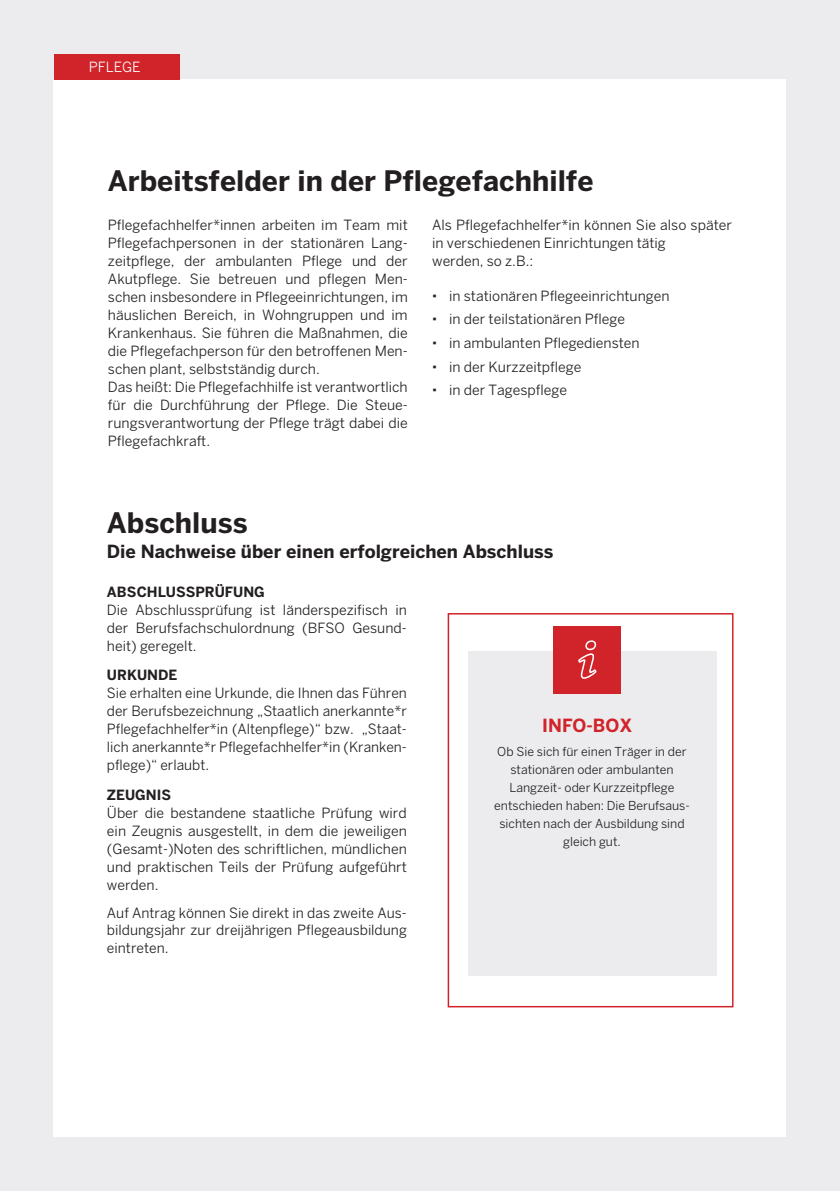
<style>
.page{position:relative;width:840px;height:1191px;background:#fff}
.page>*{position:absolute;margin:0;border:0;box-sizing:border-box;transform-origin:0 0}
.t1{font:700 28px "Benton Sans";color:#231f20}
.t2{font:700 18px "Benton Sans";color:#231f20}
.t3{font:700 18px "Benton Sans";color:#d1232a}
.t4{font:14px/18px "Benton Sans";color:#231f20;text-align:justify}
.t5{font:700 14px "Benton Sans";color:#231f20}
.t6{font:14px "Benton Sans";color:#fff}
.t7{font:12.2px/18px "Benton Sans";color:#231f20;text-align:center}
</style>
<div class="page">
<div style="left:0;top:0;width:839px;height:1191px;background:#ececee"></div>
<div style="left:54px;top:80px;width:731px;height:1057px;background:#fff"></div>
<div style="left:54px;top:54px;width:126px;height:26px;background:#d1232a"></div>
<div style="left:467px;top:651px;width:249px;height:324px;background:#ececee"></div>
<div style="left:447px;top:613px;width:286px;height:394px;border:2px solid #d1232a"></div>
<div style="left:553px;top:625px;width:68px;height:68px;background:#d1232a"></div>
<svg style="left:578px;top:640px;width:19px;height:39px"></svg>
<p class="t6" style="left:89px;top:59px;width:53px">PFLEGE</p>
<h1 class="t1" style="left:108px;top:164px;width:487px">Arbeitsfelder in der Pflegefachhilfe</h1>
<p class="t4" style="left:432px;top:215px;width:301px;text-align:left">Als Pflegefachhelfer*in können Sie also später in verschiedenen Einrichtungen tätig<br>werden, so z.B.:</p>
<p class="t4" style="left:449px;top:283px;width:222px;line-height:23.6px;text-align:left">in stationären Pflegeeinrichtungen in der teilstationären Pflege<br>in ambulanten Pflegediensten<br>in der Kurzzeitpflege<br>in der Tagespflege</p>
<p class="t4" style="left:108px;top:215px;width:301px;text-align:left">Pflegefachhelfer*innen arbeiten im Team mit Pflegefachpersonen in der stationären Lang&shy;zeitpflege, der ambulanten Pflege und der Akutpflege. Sie betreuen und pflegen Men&shy;schen insbesondere in Pflegeeinrichtungen, im häuslichen Bereich, in Wohngruppen und im Krankenhaus. Sie führen die Maßnahmen, die die Pflegefachperson für den betroffenen Men&shy;schen plant, selbstständig durch.<br>Das heißt: Die Pflegefachhilfe ist verantwortlich für die Durchführung der Pflege. Die Steue&shy;rungsverantwortung der Pflege trägt dabei die Pflegefachkraft.</p>
<h1 class="t1" style="left:107px;top:506px;width:142px">Abschluss</h1>
<p class="t2" style="left:107px;top:541px;width:447px">Die Nachweise über einen erfolgreichen Abschluss</p>
<p class="t5" style="left:107px;top:583px;width:159px">ABSCHLUSSPRÜFUNG</p>
<p class="t4" style="left:107px;top:600px;width:301px">Die Abschlussprüfung ist länderspezifisch in der Berufsfachschulordnung (BFSO Gesund&shy;heit) geregelt.</p>
<p class="t5" style="left:107px;top:667px;width:72px">URKUNDE</p>
<p class="t4" style="left:107px;top:684px;width:301px">Sie erhalten eine Urkunde, die Ihnen das Führen der Berufsbezeichnung „Staatlich anerkannte*r Pflegefachhelfer*in (Altenpflege)“ bzw. „Staat&shy;lich anerkannte*r Pflegefachhelfer*in (Kranken&shy;pflege)“ erlaubt.</p>
<p class="t5" style="left:107px;top:786px;width:66px">ZEUGNIS</p>
<p class="t4" style="left:107px;top:803px;width:301px">Über die bestandene staatliche Prüfung wird ein Zeugnis ausgestellt, in dem die jeweiligen (Gesamt-)Noten des schriftlichen, mündlichen und praktischen Teils der Prüfung aufgeführt werden.</p>
<p class="t4" style="left:107px;top:904px;width:301px;line-height:17.4px">Auf Antrag können Sie direkt in das zweite Aus&shy;bildungsjahr zur dreijährigen Pflegeausbildung eintreten.</p>
<p class="t3" style="left:542px;top:714px;width:92px">INFO-BOX</p>
<p class="t7" style="left:494px;top:742px;width:197px">Ob Sie sich für einen Träger in der stationären oder ambulanten<br>Langzeit- oder Kurzzeitpflege entschieden haben: Die Berufsaus&shy;sichten nach der Ausbildung sind gleich gut.</p>
</div>
